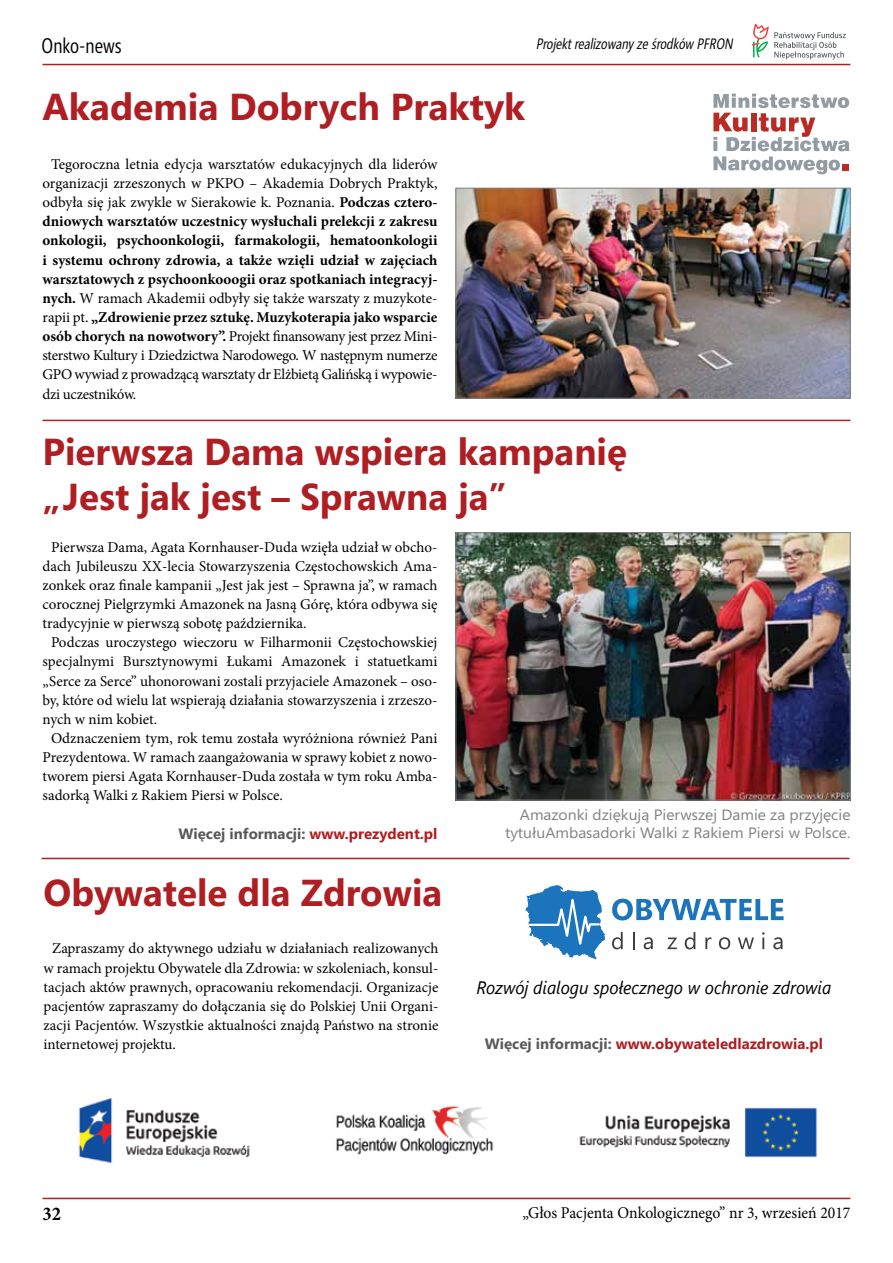
<style>
.page{position:relative;width:893px;height:1263px;background:#fff}
.page>*{position:absolute;margin:0;border:0;box-sizing:border-box;transform-origin:0 0}
.t1{font:700 37.5px/45px "Segoe";color:#af1e23}
.t2{font:21px "Segoe Condensed";color:#000;scale:.95 1}
.t3{font:700 19.5px "Minion Pro";color:#000;scale:.95 1}
.t4{font:italic 18px "Segoe UI";color:#000;scale:.95 1}
.t5{font:16.5px "Minion Pro";color:#000;scale:.95 1}
.t6{font:15px/19.2px "Minion Pro";color:#000;text-align:justify}
.t7{font:15px/18px "Segoe";color:#808285;text-align:right;scale:1.05 1}
.t8{font:700 15px "Segoe";color:#af1e23}
.t9{font:700 15px "Segoe";color:#58595b}
.t10{font:italic 15px "Segoe Condensed";color:#000;scale:.95 1}
.s1{font-weight:700}
.s2{color:#af1e23}
.s3{color:#58595b}
</style>
<div class="page">
<hr style="left:43px;top:64px;width:807px;height:1px;background:#af1e23">
<hr style="left:43px;top:1198px;width:807px;height:1px;background:#af1e23">
<svg style="left:752px;top:24px;width:94px;height:36px"></svg>
<hr style="left:43px;top:420px;width:807px;height:1px;background:#af1e23">
<hr style="left:42px;top:858px;width:807px;height:1px;background:#af1e23">
<img style="left:458px;top:190px;width:390px;height:206px">
<div style="left:456px;top:188px;width:394px;height:210px;border:1px solid #808285"></div>
<svg style="left:713px;top:94px;width:136px;height:80px"></svg>
<img style="left:458px;top:534px;width:390px;height:264px">
<div style="left:456px;top:532px;width:394px;height:268px;border:1px solid #808285"></div>
<img style="left:78px;top:1098px;width:740px;height:66px">
<svg style="left:612px;top:932px;width:11px;height:17px"></svg>
<svg style="left:633px;top:932px;width:2px;height:17px"></svg>
<svg style="left:644px;top:937px;width:9px;height:12px"></svg>
<svg style="left:667px;top:937px;width:10px;height:12px"></svg>
<svg style="left:685px;top:932px;width:10px;height:17px"></svg>
<svg style="left:705px;top:937px;width:6px;height:12px"></svg>
<svg style="left:719px;top:937px;width:11px;height:12px"></svg>
<svg style="left:738px;top:937px;width:16px;height:12px"></svg>
<svg style="left:762px;top:932px;width:3px;height:17px"></svg>
<svg style="left:773px;top:937px;width:9px;height:12px"></svg>
<svg style="left:612px;top:898px;width:172px;height:22px"></svg>
<svg style="left:526px;top:885px;width:79px;height:75px"></svg>
<h2 class="t2" style="left:42px;top:33px;width:86px">Onko-news</h2>
<p class="t10" style="left:536px;top:34px;width:212px">Projektrealizowanyześrodków PFRON</p>
<h1 class="t1" style="left:43px;top:83px;width:484px">Akademia Dobrych Praktyk</h1>
<p class="t6" style="left:43px;top:155px;width:396px;text-indent:9px">Tegoroczna letnia edycja warsztatów edukacyjnych dla liderów organizacji zrzeszonych w PKPO – Akademia Dobrych Praktyk, odbyła się jak zwykle w Sierakowie k. Poznania. <span class="s1">Podczas cztero&shy;dniowych warsztatów uczestnicy wysłuchali prelekcji z zakresu onkologii, psychoonkologii, farmakologii, hematoonkologii i systemu ochrony zdrowia, a także wzięli udział w zajęciach warsztatowych z psychoonkooogii oraz spotkaniach integracyj&shy;nych.</span> W ramach Akademii odbyły się także warszaty z muzykote&shy;rapii pt. <span class="s1">„Zdrowienie przez sztukę. Muzykoterapia jako wsparcie osób chorych na nowotwory”.</span> Projekt finansowany jest przez Mini&shy;sterstwo Kultury i Dziedzictwa Narodowego. W następnym numerze GPO wywiad z prowadzącą warsztaty dr Elżbietą Galińską i wypowie&shy;dzi uczestników.</p>
<h1 class="t1" style="left:43px;top:428px;width:586px">Pierwsza Dama wspiera kampanię „Jest jak jest – Sprawna ja”</h1>
<p class="t6" style="left:51px;top:537px;width:388px">Pierwsza Dama, Agata Kornhauser-Duda wzięła udział w obcho-</p>
<p class="t6" style="left:43px;top:556px;width:396px">dach Jubileuszu XX-lecia Stowarzyszenia Częstochowskich Ama-</p>
<p class="t6" style="left:43px;top:575px;width:396px">zonkek oraz finale kampanii „Jest jak jest – Sprawna ja”, w ramach</p>
<p class="t6" style="left:43px;top:595px;width:396px">corocznej Pielgrzymki Amazonek na Jasną Górę, która odbywa się</p>
<p class="t6" style="left:43px;top:614px;width:266px">tradycyjnie w pierwszą sobotę października.</p>
<p class="t6" style="left:51px;top:633px;width:388px">Podczas uroczystego wieczoru w Filharmonii Częstochowskiej</p>
<p class="t6" style="left:43px;top:652px;width:396px">specjalnymi Bursztynowymi Łukami Amazonek i statuetkami</p>
<p class="t6" style="left:43px;top:671px;width:396px">„Serce za Serce” uhonorowani zostali przyjaciele Amazonek – oso-</p>
<p class="t6" style="left:43px;top:690px;width:396px">by, które od wielu lat wspierają działania stowarzyszenia i zrzeszo-</p>
<p class="t6" style="left:43px;top:709px;width:116px">nych w nim kobiet.</p>
<p class="t6" style="left:51px;top:729px;width:388px">Odznaczeniem tym, rok temu została wyróżniona również Pani</p>
<p class="t6" style="left:43px;top:748px;width:396px">Prezydentowa. W ramach zaangażowania w sprawy kobiet z nowo-</p>
<p class="t6" style="left:43px;top:767px;width:396px">tworem piersi Agata Kornhauser-Duda została w tym roku Amba-</p>
<p class="t6" style="left:43px;top:786px;width:242px">sadorką Walki z Rakiem Piersi w Polsce.</p>
<p class="t9" style="left:178px;top:823px;width:261px">Więcej informacji: <span class="s2">www.prezydent.pl</span></p>
<h1 class="t1" style="left:44px;top:869px;width:400px">Obywatele dla Zdrowia</h1>
<p class="t6" style="left:43px;top:939px;width:396px;text-indent:9px">Zapraszamy do aktywnego udziału w działaniach realizowanych w ramach projektu Obywatele dla Zdrowia: w szkoleniach, konsul&shy;tacjach aktów prawnych, opracowaniu rekomendacji. Organizacje pacjentów zapraszamy do dołączania się do Polskiej Unii Organi&shy;zacji Pacjentów. Wszystkie aktualności znajdą Państwo na stronie internetowej projektu.</p>
<p class="t7" style="left:505px;top:805px;width:330px">Amazonki dziękują Pierwszej Damie za przyjęcie tytułuAmbasadorki Walki z Rakiem Piersi w Polsce.</p>
<p class="t4" style="left:477px;top:975px;width:375px">Rozwój dialogu społecznego w ochronie zdrowia</p>
<p class="t8" style="left:485px;top:1033px;width:340px"><span class="s3">Więcej informacji:</span> www.obywateledlazdrowia.pl</p>
<h3 class="t3" style="left:43px;top:1200px;width:21px">32</h3>
<p class="t5" style="left:523px;top:1202px;width:347px">„Głos Pacjenta Onkologicznego” nr 3, wrzesień 2017</p>
</div>
